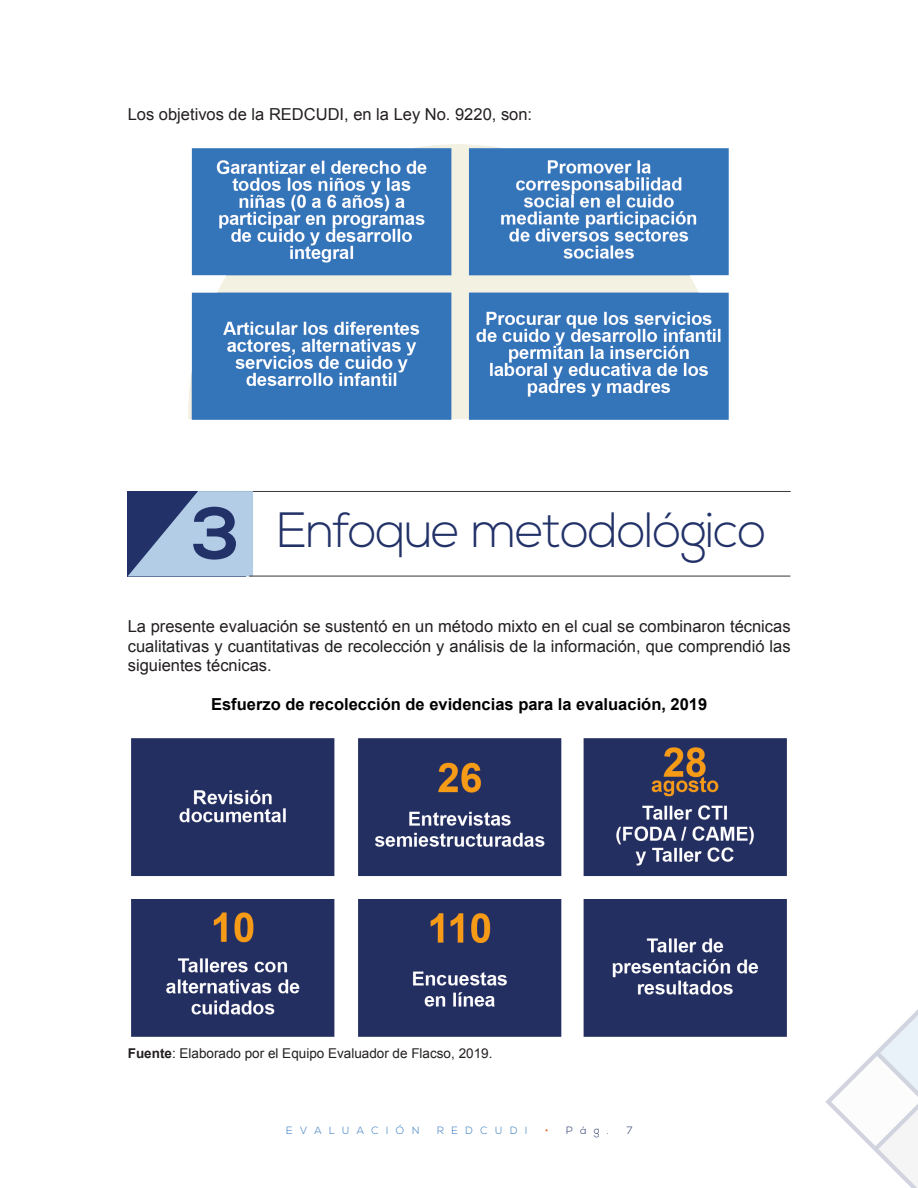
<style>
.page{position:relative;width:918px;height:1188px;background:#fff}
.page>*{position:absolute;margin:0;border:0;box-sizing:border-box;transform-origin:0 0}
.t1{font:700 73.5px "Nexa";color:#223268}
.Heading_1{font:300 49.5px "Nexa";letter-spacing:-.03em;color:#223268}
.t2{font:16.5px/19.5px "Arial";color:#231f20;text-align:justify}
.t3{font:700 16.5px "Arial";color:#000}
.t4{font:13.5px "Arial";color:#231f20}
.t5{font:300 10.5px "Nexa";letter-spacing:.73em;color:#3378bd}
.t6{font:300 10.5px "Nexa";color:#223268}
.s1{font-weight:700}
.s2{color:#de6728}
</style>
<div class="page">
<svg style="left:825px;top:1009px;width:93px;height:179px"></svg>
<hr style="left:233px;top:491px;width:558px;height:1px;background:#3a3838">
<img style="left:189px;top:145px;width:539px;height:274px">
<img style="left:132px;top:739px;width:655px;height:298px">
<svg style="left:128px;top:491px;width:125px;height:85px;background:#8aa1c3"></svg>
<hr style="left:249px;top:576px;width:541px;height:1px;background:#3a3838">
<p class="t2" style="left:128px;top:105px;width:406px">Los objetivos de la REDCUDI, en la Ley No. 9220, son:</p>
<p class="t1" style="left:192px;top:491px;width:50px">3</p>
<p class="Heading_1" style="left:277px;top:502px;width:491px">Enfoque metodológico</p>
<p class="t2" style="left:128px;top:617px;width:664px">La presente evaluación se sustentó en un método mixto en el cual se combinaron técnicas cualitativas y cuantitativas de recolección y análisis de la información, que comprendió las siguientes técnicas.</p>
<p class="t3" style="left:211px;top:693px;width:498px">Esfuerzo de recolección de evidencias para la evaluación, 2019</p>
<p class="t4" style="left:128px;top:1044px;width:366px"><span class="s1">Fuente</span>: Elaborado por el Equipo Evaluador de Flacso, 2019.</p>
<p class="t5" style="left:286px;top:1125px;width:135px">EVALUACIÓN</p>
<p class="t5" style="left:437px;top:1125px;width:92px">REDCUDI</p>
<p class="t6" style="left:545px;top:1125px;width:65px"><span class="s2">•</span> Pág.</p>
<p class="t6" style="left:626px;top:1125px;width:8px">7</p>
</div>
